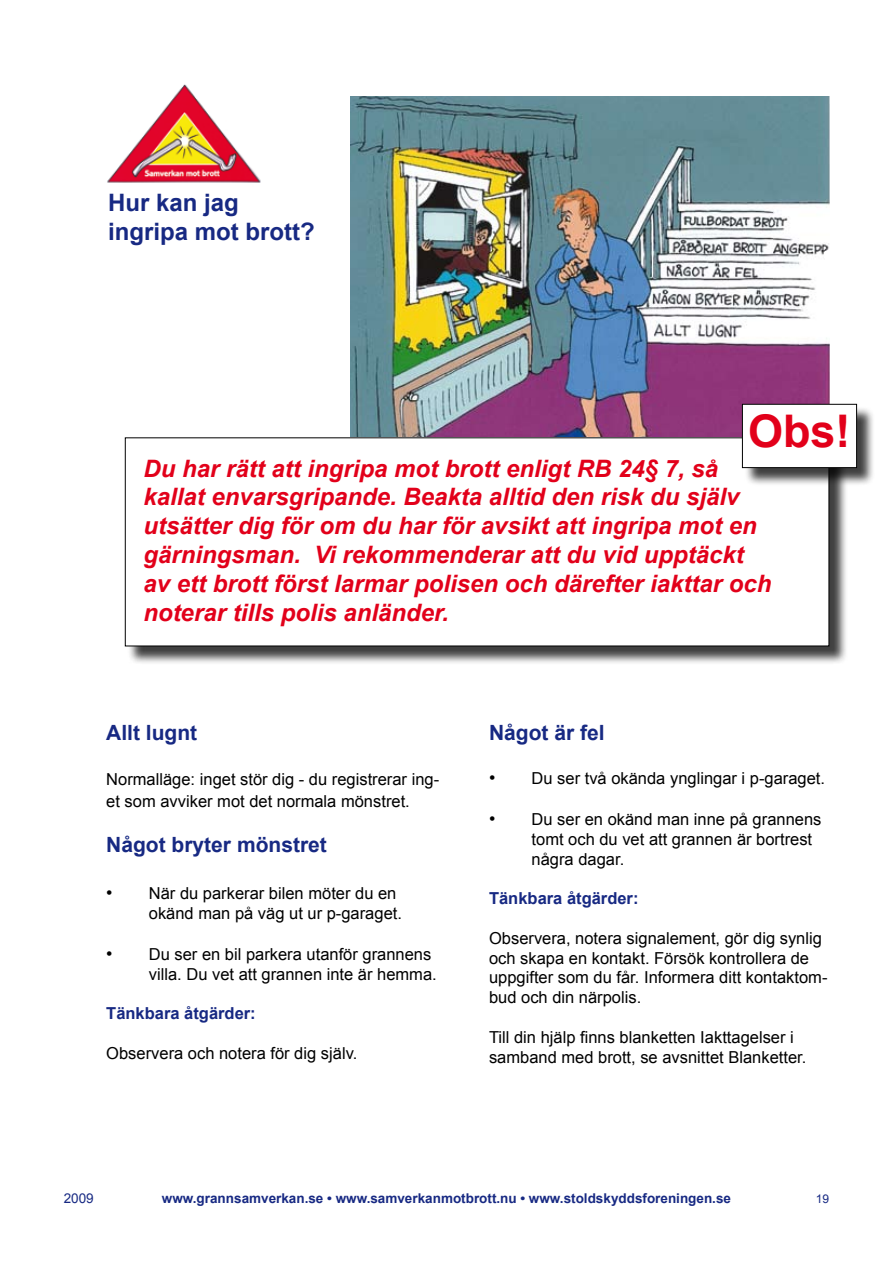
<style>
.page{position:relative;width:893px;height:1263px;background:#fff}
.page>*{position:absolute;margin:0;border:0;box-sizing:border-box;transform-origin:0 0}
.t1{font:700 45px "Arial";color:#e2001a}
.t2{font:italic 700 24px/28.8px "Arial";color:#e2001a}
.t3{font:700 24px/28.8px "Arial";color:#172983}
.t4{font:700 21px "Arial";color:#172983}
.t5{font:16.5px/19.8px "Arial";color:#000}
.t6{font:700 16.5px "Arial";color:#172983}
.t7{font:700 13.5px "Arial";color:#172983}
.t8{font:13.5px "Arial";color:#172983}
.t9{font:12px "Arial";color:#172983}
.s1{font-size:18px}
</style>
<div class="page">
<img style="left:350px;top:97px;width:479px;height:340px">
<div style="left:127px;top:440px;width:721px;height:225px;background:#000;opacity:.75"></div>
<div style="left:125px;top:438px;width:704px;height:208px;background:#fff"></div>
<div style="left:744px;top:406px;width:131px;height:81px;background:#000;opacity:.75"></div>
<div style="left:742px;top:404px;width:115px;height:64px;background:#fff"></div>
<div style="left:742px;top:404px;width:115px;height:64px;border:1px solid #000"></div>
<img style="left:107px;top:84px;width:154px;height:99px">
<h2 class="t3" style="left:108px;top:189px;width:208px">Hur kan jag ingripa mot brott?</h2>
<h1 class="t1" style="left:748px;top:402px;width:104px">Obs!</h1>
<p class="t2" style="left:143px;top:455px;width:630px">Du har rätt att ingripa mot brott enligt RB 24§ 7, så kallat envarsgripande. Beakta alltid den risk du själv utsätter dig för om du har för avsikt att ingripa mot en gärningsman. Vi rekommenderar att du vid upptäckt av ett brott först larmar polisen och därefter iakttar och noterar tills polis anländer.</p>
<p class="t4" style="left:106px;top:719px;width:92px">Allt lugnt</p>
<p class="t5" style="left:106px;top:769px;width:334px;line-height:21.6px">Normalläge: inget stör dig - du registrerar ing&shy;et som avviker mot det normala mönstret.</p>
<p class="t4" style="left:106px;top:831px;width:222px">Något bryter mönstret</p>
<p class="t5" style="left:149px;top:883px;width:255px;text-indent:-43px"><span class="s1">•</span> När du parkerar bilen möter du en okänd man på väg ut ur p-garaget.</p>
<p class="t5" style="left:149px;top:944px;width:289px;text-indent:-43px"><span class="s1">•</span> Du ser en bil parkera utanför grannens villa. Du vet att grannen inte är hemma.</p>
<p class="t6" style="left:106px;top:1003px;width:151px">Tänkbara åtgärder:</p>
<p class="t5" style="left:106px;top:1043px;width:252px">Observera och notera för dig själv.</p>
<p class="t4" style="left:489px;top:719px;width:117px">Något är fel</p>
<p class="t5" style="left:489px;top:768px;width:337px"><span class="s1">•</span> Du ser två okända ynglingar i p-garaget.</p>
<p class="t5" style="left:532px;top:809px;width:291px;text-indent:-43px"><span class="s1">•</span> Du ser en okänd man inne på grannens tomt och du vet att grannen är bortrest några dagar.</p>
<p class="t6" style="left:489px;top:887px;width:151px">Tänkbara åtgärder:</p>
<p class="t5" style="left:489px;top:928px;width:340px">Observera, notera signalement, gör dig synlig och skapa en kontakt. Försök kontrollera de uppgifter som du får. Informera ditt kontaktom&shy;bud och din närpolis.</p>
<p class="t5" style="left:489px;top:1027px;width:319px">Till din hjälp finns blanketten Iakttagelser i samband med brott, se avsnittet Blanketter.</p>
<p class="t8" style="left:64px;top:1189px;width:32px">2009</p>
<p class="t7" style="left:162px;top:1189px;width:571px">www.grannsamverkan.se • www.samverkanmotbrott.nu • www.stoldskyddsforeningen.se</p>
<p class="t9" style="left:816px;top:1191px;width:15px">19</p>
</div>
